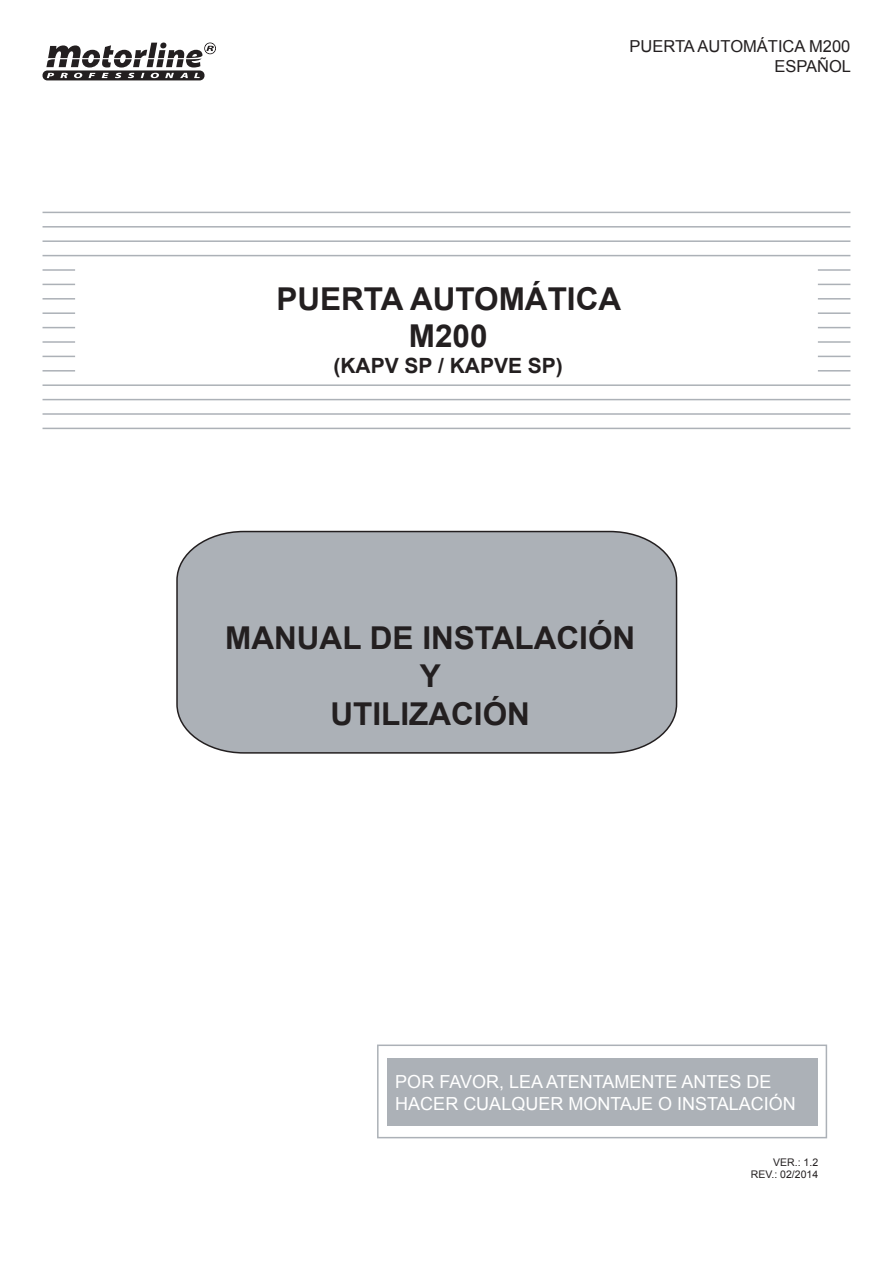
<style>
.page{position:relative;width:893px;height:1263px;background:#fff}
.page>*{position:absolute;margin:0;border:0;box-sizing:border-box;transform-origin:0 0}
.t1{font:700 31.5px/37.8px "Arial";color:#231f20;text-align:center}
.t2{font:700 21px "Arial";color:#231f20}
.t3{font:18px/21.6px "Arial";color:#fff}
.t4{font:16.5px/19.8px "Arial";color:#231f20;text-align:right}
.t5{font:10.5px/12.6px "Arial";color:#231f20;text-align:right}
</style>
<div class="page">
<div style="left:176px;top:530px;width:502px;height:224px;background:#acb1b7"></div>
<div style="left:377px;top:1044px;width:450px;height:94px;border:2px solid #acb1b7"></div>
<div style="left:387px;top:1058px;width:431px;height:68px;background:#acb1b7"></div>
<svg style="left:43px;top:43px;width:173px;height:37px"></svg>
<hr style="left:43px;top:212px;width:807px;height:1px;background:#acb1b7">
<hr style="left:43px;top:226px;width:807px;height:2px;background:#acb1b7">
<hr style="left:43px;top:240px;width:807px;height:2px;background:#acb1b7">
<hr style="left:43px;top:255px;width:807px;height:1px;background:#acb1b7">
<hr style="left:43px;top:384px;width:807px;height:2px;background:#acb1b7">
<hr style="left:43px;top:399px;width:807px;height:1px;background:#acb1b7">
<hr style="left:43px;top:269px;width:32px;height:2px;background:#acb1b7">
<hr style="left:43px;top:284px;width:32px;height:1px;background:#acb1b7">
<hr style="left:43px;top:298px;width:32px;height:2px;background:#acb1b7">
<hr style="left:43px;top:312px;width:32px;height:2px;background:#acb1b7">
<hr style="left:818px;top:269px;width:32px;height:2px;background:#acb1b7">
<hr style="left:818px;top:284px;width:32px;height:1px;background:#acb1b7">
<hr style="left:818px;top:298px;width:32px;height:2px;background:#acb1b7">
<hr style="left:818px;top:312px;width:32px;height:2px;background:#acb1b7">
<hr style="left:43px;top:327px;width:32px;height:1px;background:#acb1b7">
<hr style="left:43px;top:341px;width:32px;height:2px;background:#acb1b7">
<hr style="left:43px;top:356px;width:32px;height:1px;background:#acb1b7">
<hr style="left:43px;top:370px;width:32px;height:2px;background:#acb1b7">
<hr style="left:818px;top:327px;width:32px;height:1px;background:#acb1b7">
<hr style="left:818px;top:341px;width:32px;height:2px;background:#acb1b7">
<hr style="left:818px;top:356px;width:32px;height:1px;background:#acb1b7">
<hr style="left:818px;top:370px;width:32px;height:2px;background:#acb1b7">
<hr style="left:43px;top:413px;width:807px;height:2px;background:#acb1b7">
<hr style="left:43px;top:428px;width:807px;height:1px;background:#acb1b7">
<p class="t4" style="left:629px;top:36px;width:223px">PUERTA AUTOMÁTICA M200<br>ESPAÑOL</p>
<h1 class="t1" style="left:276px;top:280px;width:346px">PUERTA AUTOMÁTICA<br>M200</h1>
<p class="t2" style="left:333px;top:350px;width:231px">(KAPV SP / KAPVE SP)</p>
<h1 class="t1" style="left:225px;top:619px;width:412px">MANUAL DE INSTALACIÓN<br>Y<br>UTILIZACIÓN</h1>
<p class="t3" style="left:395px;top:1071px;width:402px">POR FAVOR, LEA ATENTAMENTE ANTES DE<br>HACER CUALQUER MONTAJE O INSTALACIÓN</p>
<p class="t5" style="left:751px;top:1155px;width:69px">VER.: 1.2<br>REV.: 02/2014</p>
</div>
